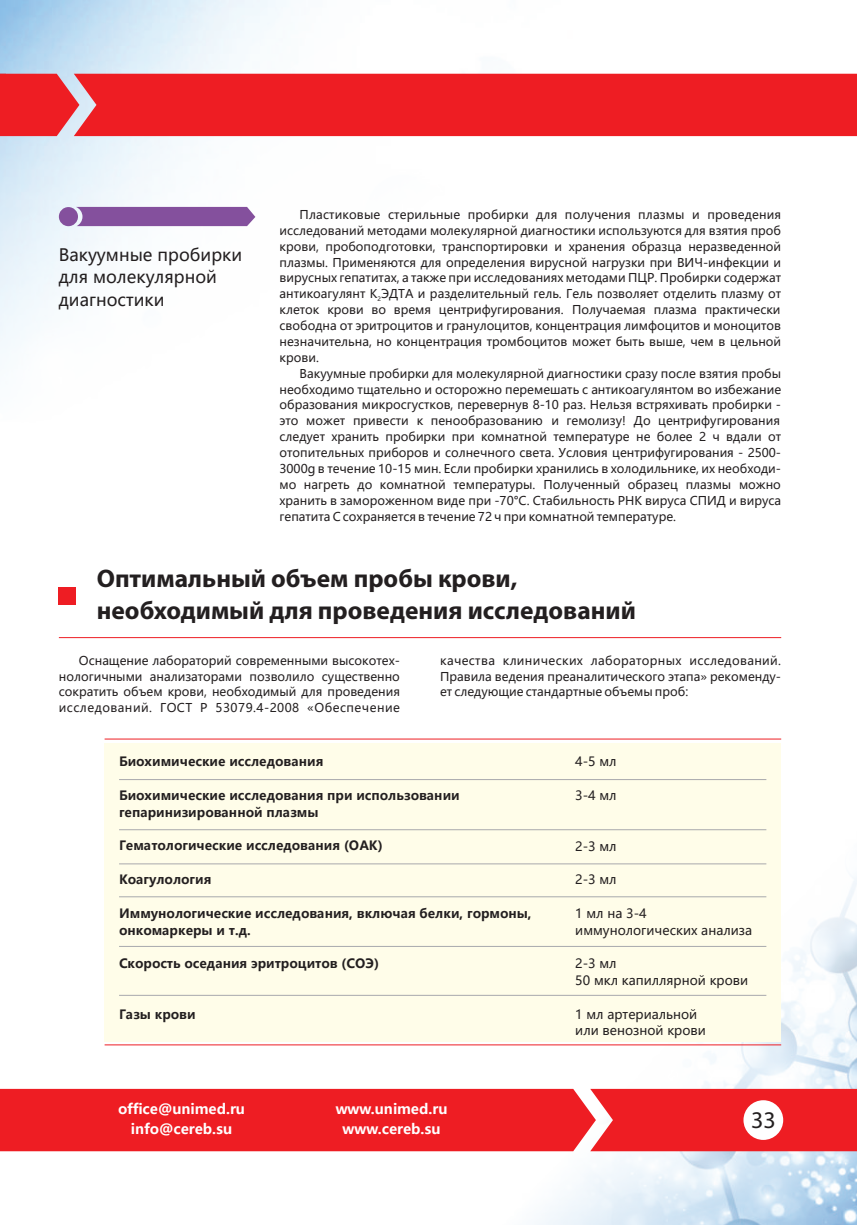
<style>
.page{position:relative;width:857px;height:1225px;background:#fff}
.page>*{position:absolute;margin:0;border:0;box-sizing:border-box;transform-origin:0 0}
.t1{font:700 25.4px/31.6px "Myriad Pro";color:#231f20}
.t2{font:24px "Myriad Pro";color:#231f20}
.t3{font:17px/22.4px "Microsoft Ya Hei";color:#231f20}
.t4{font:700 14px/19.8px "Microsoft Ya Hei";color:#fff;text-align:center}
.t5{font:700 12.8px/16.8px "Microsoft Ya Hei";color:#231f20}
.t6{font:12.8px/16.8px "Microsoft Ya Hei";color:#231f20}
.t7{font:12px/15.8px "Microsoft Ya Hei";color:#231f20;text-align:justify}
.t8{font:6px "Microsoft Ya Hei";color:#231f20}
</style>
<div class="page">
<img style="left:0;top:0;width:856px;height:1225px">
<svg style="left:0;top:74px;width:74px;height:62px;background:#eb2e35"></svg>
<div style="left:74px;top:74px;width:782px;height:62px;background:#ee1d23"></div>
<div style="left:0;top:1089px;width:856px;height:62px;background:#ee1d23"></div>
<div style="left:104px;top:743px;width:676px;height:298px;background:#fffde9"></div>
<div style="left:76px;top:207px;width:179px;height:19px;background:#84509d"></div>
<div style="left:59px;top:207px;width:19px;height:19px;background:#84509d;border-radius:50%"></div>
<hr style="left:59px;top:637px;width:721px;height:1px;background:#ee1d23">
<hr style="left:104px;top:738px;width:676px;height:1px;background:#ee1d23">
<hr style="left:119px;top:779px;width:647px;height:1px;background:#a8a9ad">
<hr style="left:119px;top:829px;width:647px;height:1px;background:#a8a9ad">
<hr style="left:119px;top:863px;width:647px;height:1px;background:#a8a9ad">
<hr style="left:119px;top:896px;width:647px;height:1px;background:#a8a9ad">
<hr style="left:119px;top:946px;width:647px;height:1px;background:#a8a9ad">
<hr style="left:119px;top:994px;width:647px;height:1px;background:#a8a9ad">
<hr style="left:104px;top:1044px;width:676px;height:1px;background:#ee1d23">
<div style="left:59px;top:588px;width:17px;height:17px;background:#ee1d23"></div>
<h3 class="t3" style="left:59px;top:243px;width:185px">Вакуумные пробирки для молекулярной диагностики</h3>
<p class="t7" style="left:279px;top:206px;width:503px;text-indent:20px">Пластиковые стерильные пробирки для получения плазмы и проведения исследований методами молекулярной диагностики используются для взятия проб крови, пробоподготовки, транспортировки и хранения образца неразведенной плазмы. Применяются для определения вирусной нагрузки при ВИЧ-инфекции и вирусных гепатитах, а также при исследованиях методами ПЦР. Пробирки содержат антикоагулянт К ЭДТА и разделительный гель. Гель позволяет отделить плазму от</p>
<p class="t8" style="left:377px;top:294px;width:5px">2</p>
<p class="t7" style="left:279px;top:301px;width:503px">клеток крови во время центрифугирования. Получаемая плазма практически свободна от эритроцитов и гранулоцитов, концентрация лимфоцитов и моноцитов незначительна, но концентрация тромбоцитов может быть выше, чем в цельной крови.</p>
<p class="t7" style="left:279px;top:365px;width:503px;text-indent:20px">Вакуумные пробирки для молекулярной диагностики сразу после взятия пробы необходимо тщательно и осторожно перемешать с антикоагулянтом во избежание образования микросгустков, перевернув 8-10 раз. Нельзя встряхивать пробирки - это может привести к пенообразованию и гемолизу! До центрифугирования следует хранить пробирки при комнатной температуре не более 2 ч вдали от отопительных приборов и солнечного света. Условия центрифугирования - 2500- 3000g в течение 10-15 мин. Если пробирки хранились в холодильнике, их необходи&shy;мо нагреть до комнатной температуры. Полученный образец плазмы можно хранить в замороженном виде при -70°С. Стабильность РНК вируса СПИД и вируса гепатита С сохраняется в течение 72 ч при комнатной температуре.</p>
<h1 class="t1" style="left:97px;top:562px;width:540px">Оптимальный объем пробы крови, необходимый для проведения исследований</h1>
<p class="t7" style="left:440px;top:652px;width:342px">качества клинических лабораторных исследований.<br>Правила ведения преаналитического этапа» рекоменду&shy;ет следующие стандартные объемы проб:</p>
<p class="t7" style="left:59px;top:652px;width:342px;text-indent:20px">Оснащение лабораторий современными высокотех&shy;нологичными анализаторами позволило существенно сократить объем крови, необходимый для проведения исследований. ГОСТ Р 53079.4-2008 «Обеспечение</p>
<p class="t5" style="left:119px;top:753px;width:206px">Биохимические исследования</p>
<p class="t5" style="left:119px;top:786px;width:342px">Биохимические исследования при использовании гепаринизированной плазмы</p>
<p class="t5" style="left:119px;top:837px;width:265px">Гематологические исследования (ОАК)</p>
<p class="t5" style="left:119px;top:870px;width:94px">Коагулология</p>
<p class="t5" style="left:119px;top:904px;width:414px">Иммунологические исследования, включая белки, гормоны, онкомаркеры и т.д.</p>
<p class="t5" style="left:119px;top:954px;width:261px">Скорость оседания эритроцитов (СОЭ)</p>
<p class="t5" style="left:119px;top:1005px;width:78px">Газы крови</p>
<p class="t4" style="left:118px;top:1098px;width:128px">office@unimed.ru info@cereb.su</p>
<p class="t4" style="left:335px;top:1098px;width:113px">www.unimed.ru www.cereb.su</p>
<p class="t6" style="left:575px;top:753px;width:43px">4-5 мл</p>
<p class="t6" style="left:575px;top:786px;width:43px">3-4 мл</p>
<p class="t6" style="left:575px;top:837px;width:43px">2-3 мл</p>
<p class="t6" style="left:575px;top:870px;width:43px">2-3 мл</p>
<p class="t6" style="left:575px;top:904px;width:178px">1 мл на 3-4 иммунологических анализа</p>
<p class="t6" style="left:575px;top:954px;width:174px">2-3 мл<br>50 мкл капиллярной крови</p>
<p class="t6" style="left:575px;top:1005px;width:132px">1 мл артериальной или венозной крови</p>
<h2 class="t2" style="left:750px;top:1105px;width:26px">33</h2>
</div>
